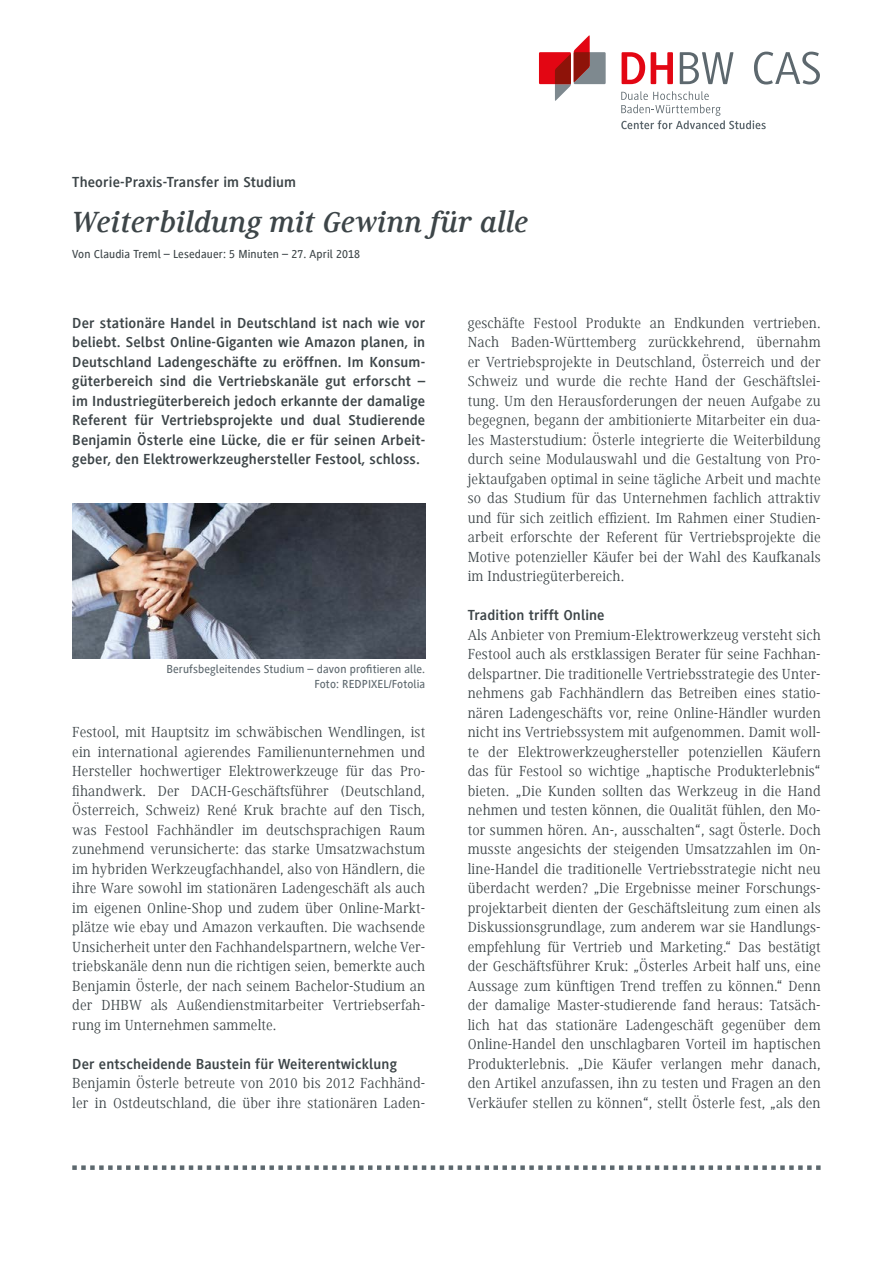
<style>
.page{position:relative;width:893px;height:1263px;background:#fff}
.page>*{position:absolute;margin:0;border:0;box-sizing:border-box;transform-origin:0 0}
.t1{font:italic 700 30px "Generis Serif Com";color:#3d4548}
.t2{font:15px/19.5px "Generis Serif Com";letter-spacing:.01em;color:#3d4548;text-align:justify}
.t3{font:700 15px/19.5px "Generis Sans Com";letter-spacing:.01em;color:#3d4548;text-align:justify}
.t4{font:500 12px/15px "Generis Sans Com";letter-spacing:.01em;color:#5d686e;text-align:right}
.t5{font:500 12px "Generis Sans Com";letter-spacing:.01em;color:#3d4548}
</style>
<div class="page">
<svg style="left:754px;top:52px;width:66px;height:33px"></svg>
<svg style="left:621px;top:91px;width:145px;height:38px"></svg>
<div style="left:539px;top:52px;width:32px;height:32px;background:#e30613"></div>
<svg style="left:555px;top:35px;width:51px;height:66px"></svg>
<svg style="left:622px;top:52px;width:23px;height:32px"></svg>
<svg style="left:651px;top:52px;width:22px;height:32px"></svg>
<svg style="left:680px;top:52px;width:53px;height:32px"></svg>
<svg style="left:72px;top:1165px;width:749px;height:5px"></svg>
<img style="left:72px;top:503px;width:353px;height:155px">
<p class="t3" style="left:72px;top:172px;width:225px">Theorie-Praxis-Transfer im Studium</p>
<h1 class="t1" style="left:72px;top:206px;width:458px">Weiterbildung mit Gewinn für alle</h1>
<p class="t5" style="left:72px;top:248px;width:289px">Von Claudia Treml – Lesedauer: 5 Minuten – 27. April 2018</p>
<p class="t3" style="left:72px;top:313px;width:354px">Der stationäre Handel in Deutschland ist nach wie vor beliebt. Selbst Online-Giganten wie Amazon planen, in Deutschland Ladengeschäfte zu eröffnen. Im Konsum&shy;güterbereich sind die Vertriebskanäle gut erforscht – im Industriegüterbereich jedoch erkannte der damalige Referent für Vertriebsprojekte und dual Studierende Benjamin Österle eine Lücke, die er für seinen Arbeit&shy;geber, den Elektrowerkzeughersteller Festool, schloss.</p>
<p class="t4" style="left:166px;top:661px;width:260px">Berufsbegleitendes Studium – davon profitieren alle.<br>Foto: REDPIXEL/Fotolia</p>
<p class="t2" style="left:72px;top:722px;width:354px">Festool, mit Hauptsitz im schwäbischen Wendlingen, ist ein international agierendes Familienunternehmen und Hersteller hochwertiger Elektrowerkzeuge für das Pro&shy;fihandwerk. Der DACH-Geschäftsführer (Deutschland, Österreich, Schweiz) René Kruk brachte auf den Tisch, was Festool Fachhändler im deutschsprachigen Raum zunehmend verunsicherte: das starke Umsatzwachstum im hybriden Werkzeugfachhandel, also von Händlern, die ihre Ware sowohl im stationären Ladengeschäft als auch im eigenen Online-Shop und zudem über Online-Markt&shy;plätze wie ebay und Amazon verkauften. Die wachsende Unsicherheit unter den Fachhandelspartnern, welche Ver&shy;triebskanäle denn nun die richtigen seien, bemerkte auch Benjamin Österle, der nach seinem Bachelor-Studium an der DHBW als Außendienstmitarbeiter Vertriebserfah&shy;rung im Unternehmen sammelte.</p>
<p class="t3" style="left:72px;top:1054px;width:326px">Der entscheidende Baustein für Weiterentwicklung</p>
<p class="t2" style="left:72px;top:1073px;width:354px">Benjamin Österle betreute von 2010 bis 2012 Fachhänd&shy;ler in Ostdeutschland, die über ihre stationären Laden-</p>
<p class="t2" style="left:468px;top:313px;width:354px">geschäfte Festool Produkte an Endkunden vertrieben.<br>Nach Baden-Württemberg zurückkehrend, übernahm er Vertriebsprojekte in Deutschland, Österreich und der Schweiz und wurde die rechte Hand der Geschäftslei&shy;tung. Um den Herausforderungen der neuen Aufgabe zu begegnen, begann der ambitionierte Mitarbeiter ein dua&shy;les Masterstudium: Österle integrierte die Weiterbildung durch seine Modulauswahl und die Gestaltung von Pro&shy;jektaufgaben optimal in seine tägliche Arbeit und machte so das Studium für das Unternehmen fachlich attraktiv und für sich zeitlich effizient. Im Rahmen einer Studien&shy;arbeit erforschte der Referent für Vertriebsprojekte die Motive potenzieller Käufer bei der Wahl des Kaufkanals im Industriegüterbereich.</p>
<p class="t3" style="left:468px;top:605px;width:138px">Tradition trifft Online</p>
<p class="t2" style="left:468px;top:625px;width:354px">Als Anbieter von Premium-Elektrowerkzeug versteht sich Festool auch als erstklassigen Berater für seine Fachhan&shy;delspartner. Die traditionelle Vertriebsstrategie des Unter&shy;nehmens gab Fachhändlern das Betreiben eines statio&shy;nären Ladengeschäfts vor, reine Online-Händler wurden nicht ins Vertriebssystem mit aufgenommen. Damit woll&shy;te der Elektrowerkzeughersteller potenziellen Käufern das für Festool so wichtige „haptische Produkterlebnis“ bieten. „Die Kunden sollten das Werkzeug in die Hand nehmen und testen können, die Qualität fühlen, den Mo&shy;tor summen hören. An-, ausschalten“, sagt Österle. Doch musste angesichts der steigenden Umsatzzahlen im On&shy;line-Handel die traditionelle Vertriebsstrategie nicht neu überdacht werden? „Die Ergebnisse meiner Forschungs&shy;projektarbeit dienten der Geschäftsleitung zum einen als Diskussionsgrundlage, zum anderem war sie Handlungs&shy;empfehlung für Vertrieb und Marketing.“ Das bestätigt der Geschäftsführer Kruk: „Österles Arbeit half uns, eine Aussage zum künftigen Trend treffen zu können.“ Denn der damalige Master-studierende fand heraus: Tatsäch&shy;lich hat das stationäre Ladengeschäft gegenüber dem Online-Handel den unschlagbaren Vorteil im haptischen Produkterlebnis. „Die Käufer verlangen mehr danach, den Artikel anzufassen, ihn zu testen und Fragen an den Verkäufer stellen zu können“, stellt Österle fest, „als den</p>
</div>
